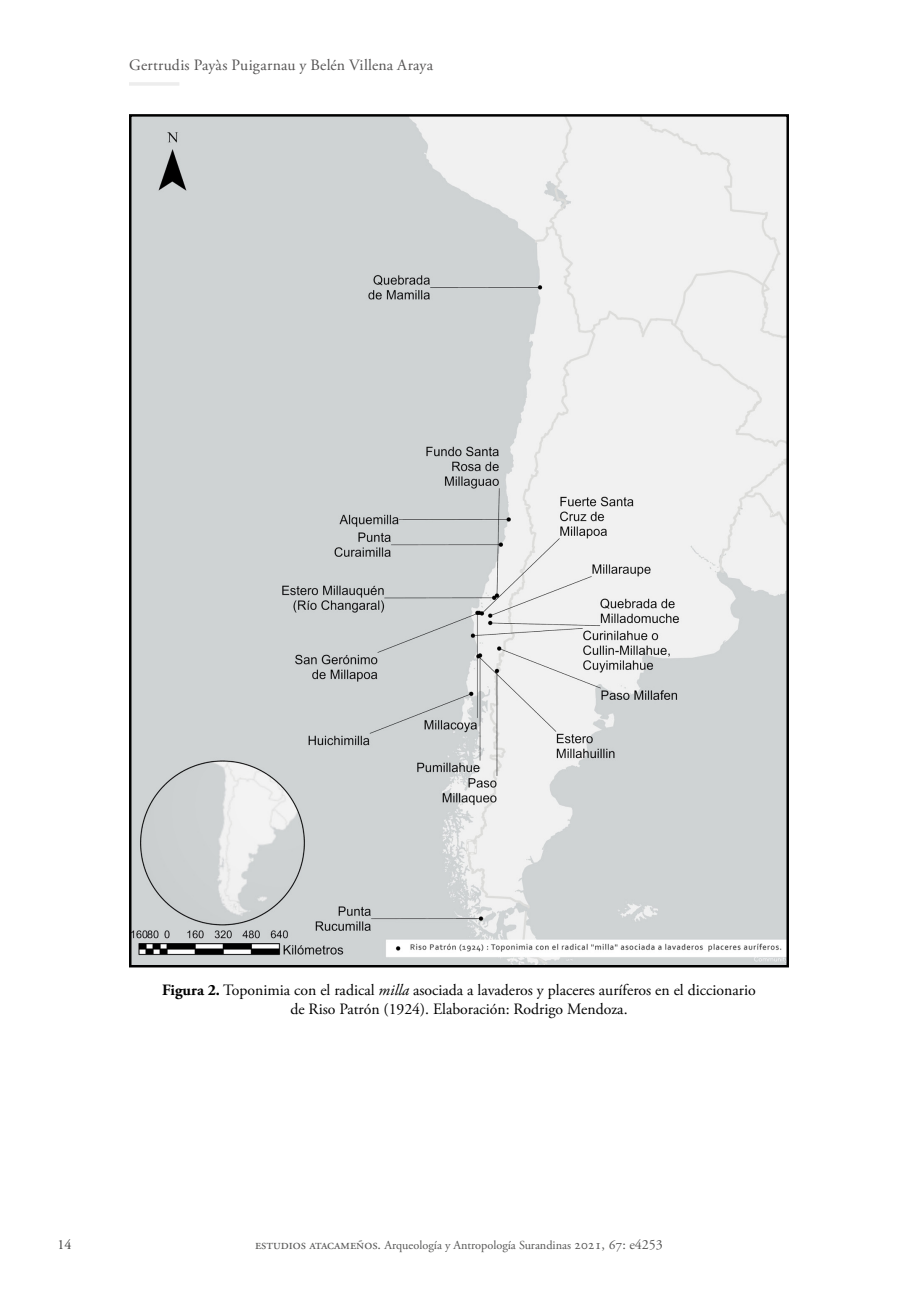
<style>
.page{position:relative;width:918px;height:1315px;background:#fff}
.page>*{position:absolute;margin:0;border:0;box-sizing:border-box;transform-origin:0 0}
.t1{font:15.75px/19.2px "Adobe Garamond Pro";color:#000;text-align:center}
.t2{font:15.75px "Adobe Garamond Pro";letter-spacing:.015em;color:#555454}
.t3{font:14px "Adobe Garamond Pro";color:#3c3c3b}
.t4{font:12.25px "Adobe Garamond Pro";color:#575756}
.s1{font-weight:700}
.s2{font-style:italic}
.s3{font-size:14px}
</style>
<div class="page">
<hr style="left:129px;top:82px;width:50px;height:4px;background:#ededed">
<img style="left:132px;top:117px;width:654px;height:847px">
<p class="t2" style="left:129px;top:55px;width:306px">Gertrudis Payàs Puigarnau y Belén Villena Araya</p>
<p class="t1" style="left:162px;top:980px;width:595px"><span class="s1">Figura 2.</span> Toponimia con el radical <span class="s2">milla</span> asociada a lavaderos y placeres auríferos en el diccionario de Riso Patrón (1924). Elaboración: Rodrigo Mendoza.</p>
<p class="t3" style="left:57px;top:1236px;width:15px">14</p>
<p class="t4" style="left:255px;top:1238px;width:409px"><span class="s3">estudios atacameños.</span> Arqueología y Antropología Surandinas <span class="s3">2021, 67: e4253</span></p>
</div>
